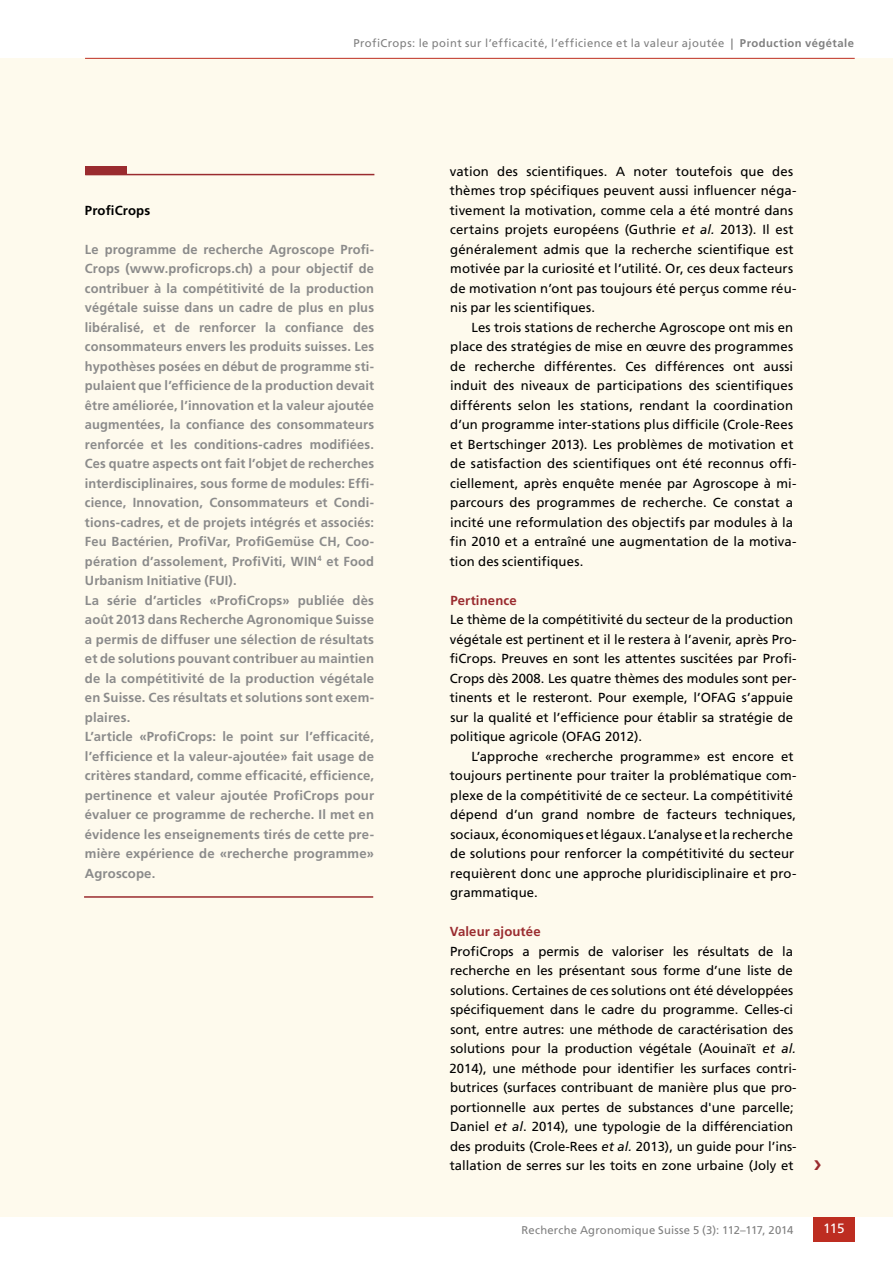
<style>
.page{position:relative;width:893px;height:1263px;background:#fff}
.page>*{position:absolute;margin:0;border:0;box-sizing:border-box;transform-origin:0 0}
.t1{font:13.5px "Frutiger LT Std";color:#fff}
.t2{font:13.2px/19.5px "Frutiger LT Std";letter-spacing:.005em;color:#000}
.t3{font:700 13.2px/19.5px "Frutiger LT Std";letter-spacing:.01em;color:#8b8b8b}
.t4{font:700 13.2px "Frutiger LT Std";letter-spacing:.01em;color:#9a2b2f}
.t5{font:700 13.2px "Frutiger LT Std";letter-spacing:.01em;color:#000}
.t6{font:11.25px "Frutiger LT Std";letter-spacing:.035em;color:#808080}
.s1{font-weight:700}
.s2{font-style:italic}
</style>
<div class="page">
<hr style="left:85px;top:1216px;width:770px;height:1px;background:#bd2d21">
<div style="left:813px;top:1216px;width:42px;height:26px;background:#bd2d21"></div>
<div style="left:0;top:58px;width:893px;height:1158px;background:#fefaed"></div>
<hr style="left:85px;top:58px;width:770px;height:1px;background:#bd2d21">
<hr style="left:84px;top:896px;width:289px;height:2px;background:#9a2b2f">
<hr style="left:85px;top:174px;width:289px;height:1px;background:#9a2b2f">
<div style="left:85px;top:166px;width:42px;height:9px;background:#9a2b2f"></div>
<p class="t6" style="left:353px;top:36px;width:502px">ProfiCrops: le point sur l’efficacité, l’efficience et la valeur ajoutée <span class="s1">| Production végétale</span></p>
<p class="t5" style="left:85px;top:202px;width:67px">ProfiCrops</p>
<p class="t3" style="left:85px;top:239px;width:291px">Le programme de recherche Agroscope Profi-Crops (www.proficrops.ch) a pour objectif de contribuer à la compétitivité de la production végétale suisse dans un cadre de plus en plus libéralisé, et de renforcer la confiance des consommateurs envers les produits suisses. Les hypothèses posées en début de programme sti&shy;pulaient que l’efficience de la production devait être améliorée, l’innovation et la valeur ajoutée augmentées, la confiance des consommateurs renforcée et les conditions-cadres modifiées.<br>Ces quatre aspects ont fait l’objet de recherches interdisciplinaires, sous forme de modules: Effi&shy;cience, Innovation, Consommateurs et Condi&shy;tions-cadres, et de projets intégrés et associés:<br>Feu Bactérien, ProfiVar, ProfiGemüse CH, Coo&shy;pération d’assolement, ProfiViti, WIN<sup>4</sup> et Food Urbanism Initiative (FUI).<br>La série d’articles «ProfiCrops» publiée dès août 2013 dans Recherche Agronomique Suisse a permis de diffuser une sélection de résultats et de solutions pouvant contribuer au maintien de la compétitivité de la production végétale en Suisse. Ces résultats et solutions sont exem&shy;plaires.<br>L’article «ProfiCrops: le point sur l’efficacité, l’efficience et la valeur-ajoutée» fait usage de critères standard, comme efficacité, efficience, pertinence et valeur ajoutée ProfiCrops pour évaluer ce programme de recherche. Il met en évidence les enseignements tirés de cette pre&shy;mière expérience de «recherche programme» Agroscope.</p>
<p class="t2" style="left:450px;top:161px;width:348px">vation des scientifiques. A noter toutefois que des thèmes trop spécifiques peuvent aussi influencer néga&shy;tivement la motivation, comme cela a été montré dans certains projets européens (Guthrie <span class="s2">et al.</span> 2013). Il est généralement admis que la recherche scientifique est motivée par la curiosité et l’utilité. Or, ces deux facteurs de motivation n’ont pas toujours été perçus comme réu&shy;nis par les scientifiques.</p>
<p class="t2" style="left:450px;top:317px;width:348px;text-indent:21px">Les trois stations de recherche Agroscope ont mis en place des stratégies de mise en œuvre des programmes de recherche différentes. Ces différences ont aussi induit des niveaux de participations des scientifiques différents selon les stations, rendant la coordination d’un programme inter-stations plus difficile (Crole-Rees et Bertschinger 2013). Les problèmes de motivation et de satisfaction des scientifiques ont été reconnus offi&shy;ciellement, après enquête menée par Agroscope à mi&shy;parcours des programmes de recherche. Ce constat a incité une reformulation des objectifs par modules à la fin 2010 et a entraîné une augmentation de la motiva&shy;tion des scientifiques.</p>
<p class="t4" style="left:450px;top:592px;width:68px">Pertinence</p>
<p class="t2" style="left:450px;top:610px;width:348px">Le thème de la compétitivité du secteur de la production végétale est pertinent et il le restera à l’avenir, après Pro&shy;fiCrops. Preuves en sont les attentes suscitées par Profi-Crops dès 2008. Les quatre thèmes des modules sont per&shy;tinents et le resteront. Pour exemple, l’OFAG s’appuie sur la qualité et l’efficience pour établir sa stratégie de politique agricole (OFAG 2012).</p>
<p class="t2" style="left:450px;top:746px;width:348px;text-indent:21px">L’approche «recherche programme» est encore et toujours pertinente pour traiter la problématique com&shy;plexe de la compétitivité de ce secteur. La compétitivité dépend d’un grand nombre de facteurs techniques, sociaux, économiques et légaux. L’analyse et la recherche de solutions pour renforcer la compétitivité du secteur requièrent donc une approche pluridisciplinaire et pro&shy;grammatique.</p>
<p class="t4" style="left:450px;top:924px;width:92px">Valeur ajoutée</p>
<p class="t2" style="left:449px;top:941px;width:349px">ProfiCrops a permis de valoriser les résultats de la recherche en les présentant sous forme d’une liste de solutions. Certaines de ces solutions ont été développées spécifiquement dans le cadre du programme. Celles-ci sont, entre autres: une méthode de caractérisation des solutions pour la production végétale (Aouinaït <span class="s2">et al.<br></span>2014), une méthode pour identifier les surfaces contri&shy;butrices (surfaces contribuant de manière plus que pro&shy;portionnelle aux pertes de substances d'une parcelle; Daniel <span class="s2">et al</span>. 2014), une typologie de la différenciation des produits (Crole-Rees <span class="s2">et al.</span> 2013), un guide pour l’ins&shy;tallation de serres sur les toits en zone urbaine (Joly et</p>
<p class="t6" style="left:521px;top:1223px;width:273px">Recherche Agronomique Suisse 5 (3): 112–117, 2014</p>
<p class="t1" style="left:823px;top:1221px;width:23px">115</p>
</div>
